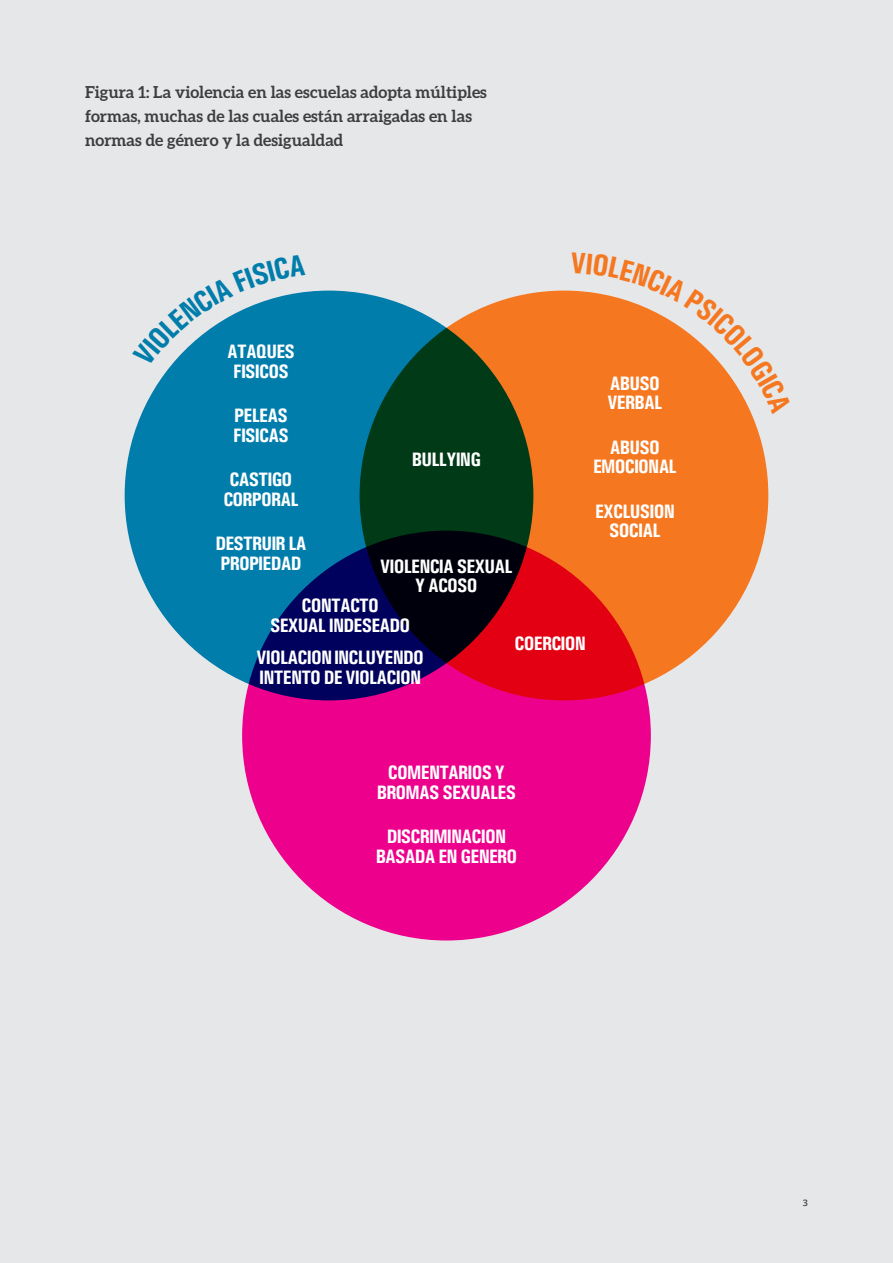
<style>
.page{position:relative;width:893px;height:1263px;background:#e6e7e9}
.page>*{position:absolute;margin:0;border:0;box-sizing:border-box;transform-origin:0 0}
.t1{font:700 condensed 19.5px/19.5px "Univers";letter-spacing:-.04em;color:#fff;text-align:center}
.t2{font:700 16.5px/24px "Aleo";color:#3e3e3f}
.t3{font:600 9px "Open Sans";color:#3e3e3f}
</style>
<div class="page">
<div style="left:125px;top:291px;width:408px;height:409px;background:#007dab;border-radius:50%"></div>
<svg style="left:360px;top:291px;width:408px;height:409px;fill:#f57821"></svg>
<svg style="left:242px;top:531px;width:409px;height:409px;fill:#ed008c"></svg>
<svg style="left:170px;top:291px;width:136px;height:75px"></svg>
<svg style="left:571px;top:290px;width:181px;height:124px"></svg>
<p class="t2" style="left:85px;top:80px;width:403px">Figura 1: La violencia en las escuelas adopta múltiples formas, muchas de las cuales están arraigadas en las normas de género y la desigualdad</p>
<p class="t1" style="left:227px;top:342px;width:69px">ATAQUES<br>FISICOS</p>
<p class="t1" style="left:233px;top:406px;width:57px;text-align:left">PELEAS<br>FISICAS</p>
<p class="t1" style="left:223px;top:470px;width:77px">CASTIGO<br>CORPORAL</p>
<p class="t1" style="left:215px;top:534px;width:93px;text-align:left">DESTRUIR LA<br>PROPIEDAD</p>
<p class="t1" style="left:412px;top:450px;width:71px">BULLYING</p>
<p class="t1" style="left:380px;top:556px;width:134px">VIOLENCIA SEXUAL<br>Y ACOSO</p>
<p class="t1" style="left:270px;top:596px;width:142px">CONTACTO<br>SEXUAL INDESEADO</p>
<p class="t1" style="left:257px;top:648px;width:169px;text-align:left">VIOLACION INCLUYENDO<br>INTENTO DE VIOLACION</p>
<p class="t1" style="left:515px;top:633px;width:73px">COERCION</p>
<p class="t1" style="left:608px;top:373px;width:56px;text-align:left">ABUSO<br>VERBAL</p>
<p class="t1" style="left:593px;top:437px;width:85px">ABUSO<br>EMOCIONAL</p>
<p class="t1" style="left:595px;top:501px;width:81px">EXCLUSION<br>SOCIAL</p>
<p class="t1" style="left:377px;top:763px;width:141px">COMENTARIOS Y<br>BROMAS SEXUALES</p>
<p class="t1" style="left:376px;top:827px;width:143px">DISCRIMINACION<br>BASADA EN GENERO</p>
<p class="t3" style="left:803px;top:1197px;width:7px">3</p>
</div>
